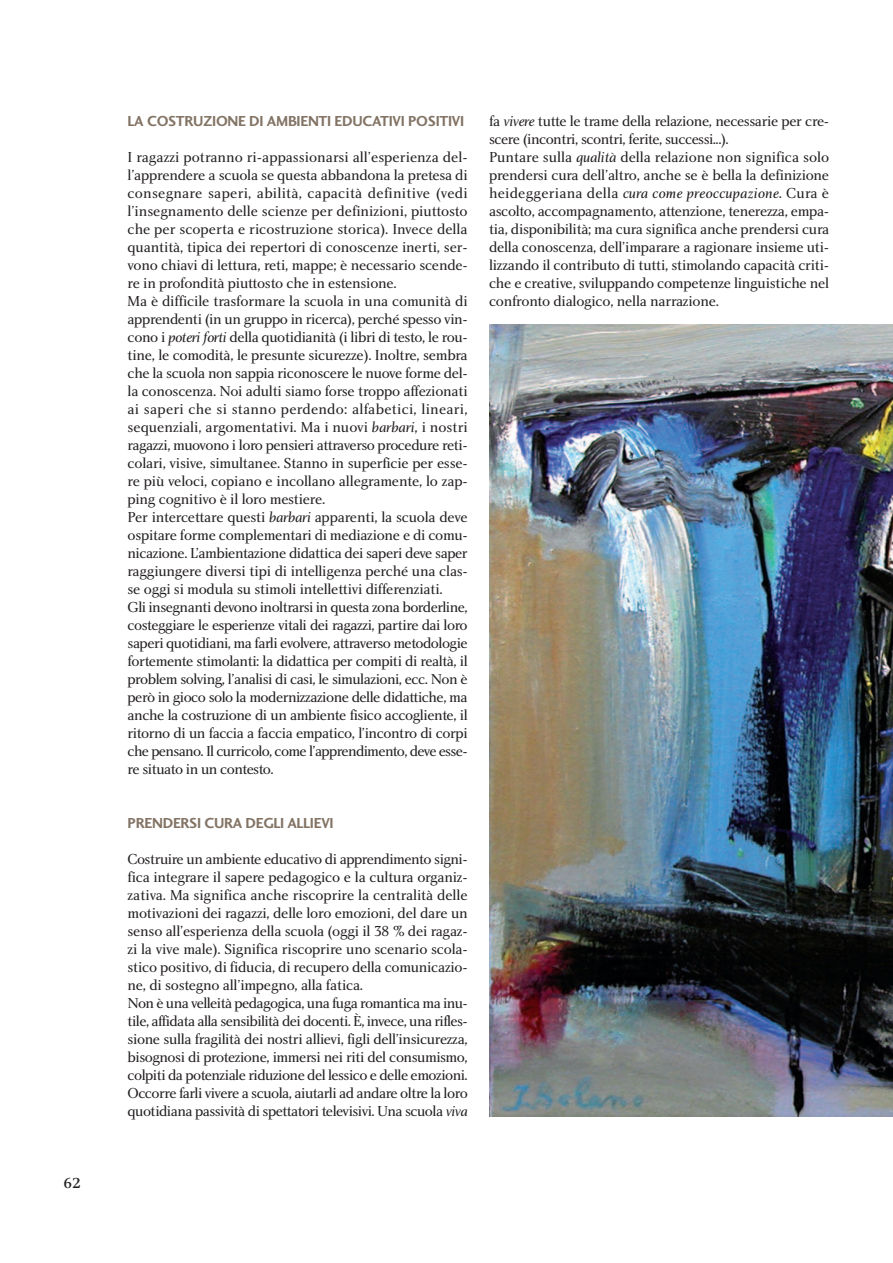
<style>
.page{position:relative;width:893px;height:1263px;background:#fff}
.page>*{position:absolute;margin:0;border:0;box-sizing:border-box;transform-origin:0 0}
.t1{font:15px/18px "Charlotte Book Plain";letter-spacing:-.02em;color:#231f20}
.t2{font:15px "Charlotte Sans Bold Plain";letter-spacing:-.02em;color:#837465}
.t3{font:15px "Charlotte Medium Plain";color:#231f20}
.s1{font-family:"Charlotte Book Italic Plain"}
</style>
<div class="page">
<img style="left:489px;top:324px;width:404px;height:792px">
<p class="t3" style="left:63px;top:1177px;width:20px">62</p>
<p class="t2" style="left:128px;top:115px;width:338px">LA COSTRUZIONE DI AMBIENTI EDUCATIVI POSITIVI</p>
<p class="t1" style="left:128px;top:149px;width:342px">I ragazzi potranno ri-appassionarsi all’esperienza del&shy;l’apprendere a scuola se questa abbandona la pretesa di consegnare saperi, abilità, capacità definitive (vedi l’insegnamento delle scienze per definizioni, piuttosto che per scoperta e ricostruzione storica). Invece della quantità, tipica dei repertori di conoscenze inerti, ser&shy;vono chiavi di lettura, reti, mappe; è necessario scende&shy;re in profondità piuttosto che in estensione.<br>Ma è difficile trasformare la scuola in una comunità di apprendenti (in un gruppo in ricerca), perché spesso vin&shy;cono i <span class="s1">poteri forti</span> della quotidianità (i libri di testo, le rou&shy;tine, le comodità, le presunte sicurezze). Inoltre, sembra che la scuola non sappia riconoscere le nuove forme del&shy;la conoscenza. Noi adulti siamo forse troppo affezionati ai saperi che si stanno perdendo: alfabetici, lineari, sequenziali, argomentativi. Ma i nuovi <span class="s1">barbari</span>, i nostri ragazzi, muovono i loro pensieri attraverso procedure reti&shy;colari, visive, simultanee. Stanno in superficie per esse&shy;re più veloci, copiano e incollano allegramente, lo zap&shy;ping cognitivo è il loro mestiere.<br>Per intercettare questi <span class="s1">barbari</span> apparenti, la scuola deve ospitare forme complementari di mediazione e di comu&shy;nicazione. L’ambientazione didattica dei saperi deve saper raggiungere diversi tipi di intelligenza perché una clas&shy;se oggi si modula su stimoli intellettivi differenziati.<br>Gli insegnanti devono inoltrarsi in questa zona borderline, costeggiare le esperienze vitali dei ragazzi, partire dai loro saperi quotidiani, ma farli evolvere, attraverso metodologie fortemente stimolanti: la didattica per compiti di realtà, il problem solving, l’analisi di casi, le simulazioni, ecc. Non è però in gioco solo la modernizzazione delle didattiche, ma anche la costruzione di un ambiente fisico accogliente, il ritorno di un faccia a faccia empatico, l’incontro di corpi che pensano. Il curricolo, come l’apprendimento, deve esse&shy;re situato in un contesto.</p>
<p class="t2" style="left:128px;top:817px;width:207px">PRENDERSI CURA DEGLI ALLIEVI</p>
<p class="t1" style="left:128px;top:851px;width:342px">Costruire un ambiente educativo di apprendimento signi&shy;fica integrare il sapere pedagogico e la cultura organiz&shy;zativa. Ma significa anche riscoprire la centralità delle motivazioni dei ragazzi, delle loro emozioni, del dare un senso all’esperienza della scuola (oggi il 38 % dei ragaz&shy;zi la vive male). Significa riscoprire uno scenario scola&shy;stico positivo, di fiducia, di recupero della comunicazio&shy;ne, di sostegno all’impegno, alla fatica.<br>Non è una velleità pedagogica, una fuga romantica ma inu&shy;tile, affidata alla sensibilità dei docenti. È, invece, una rifles&shy;sione sulla fragilità dei nostri allievi, figli dell’insicurezza, bisognosi di protezione, immersi nei riti del consumismo, colpiti da potenziale riduzione del lessico e delle emozioni.<br>Occorre farli vivere a scuola, aiutarli ad andare oltre la loro quotidiana passività di spettatori televisivi. Una scuola <span class="s1">viva</span></p>
<p class="t1" style="left:489px;top:113px;width:342px">fa <span class="s1">vivere</span> tutte le trame della relazione, necessarie per cre&shy;scere (incontri, scontri, ferite, successi...).<br>Puntare sulla <span class="s1">qualità</span> della relazione non significa solo prendersi cura dell’altro, anche se è bella la definizione heideggeriana della <span class="s1">cura come preoccupazione</span>. Cura è ascolto, accompagnamento, attenzione, tenerezza, empa&shy;tia, disponibilità; ma cura significa anche prendersi cura della conoscenza, dell’imparare a ragionare insieme uti&shy;lizzando il contributo di tutti, stimolando capacità criti&shy;che e creative, sviluppando competenze linguistiche nel confronto dialogico, nella narrazione.</p>
</div>
